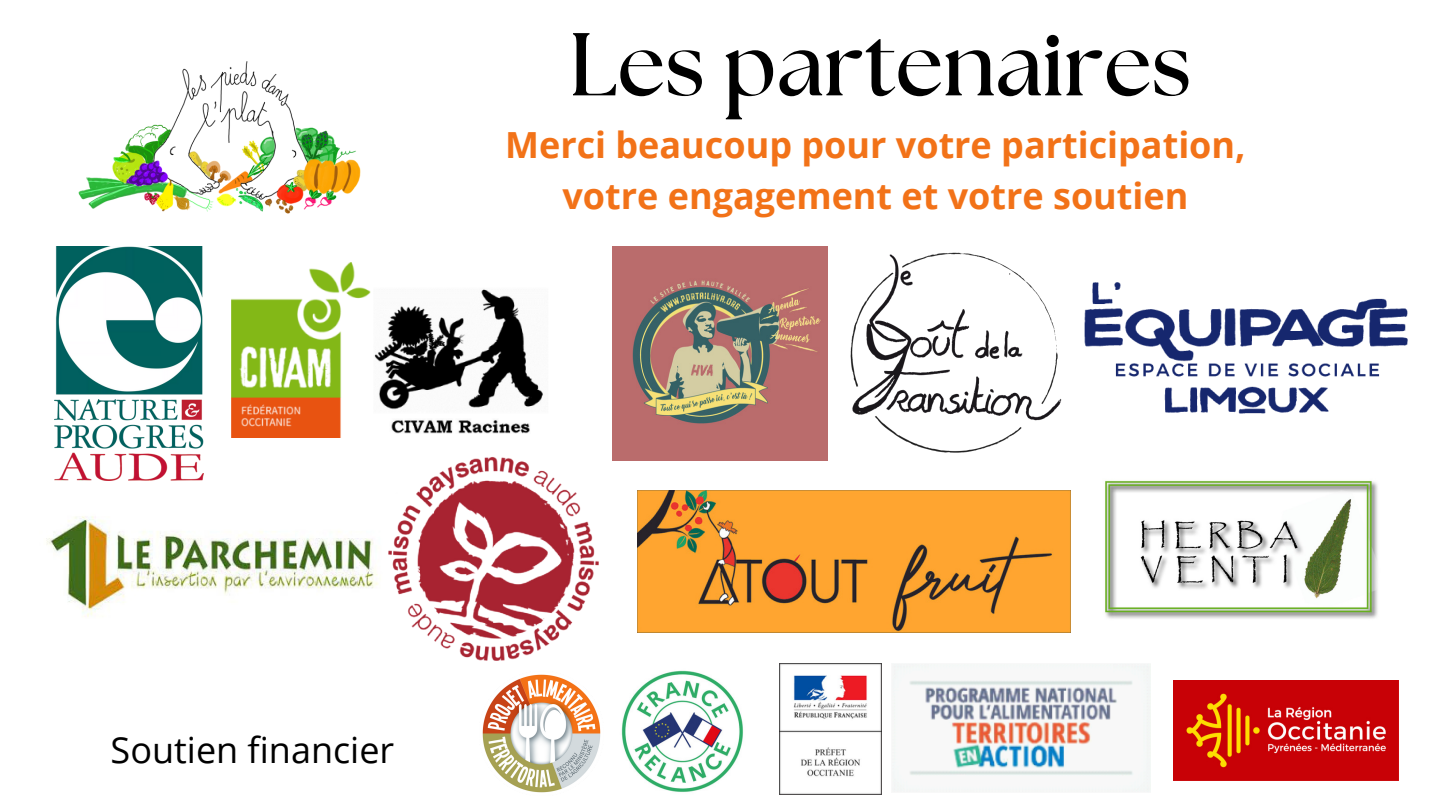
<style>
.page{position:relative;width:1440px;height:810px;background:#fff}
.page>*{position:absolute;margin:0;border:0;box-sizing:border-box;transform-origin:0 0}
.t1{font:700 88.9px "The Seasons";color:#000}
.t2{font:700 36px "Open Sans";color:#f27218}
.t3{font:36px "Open Sans";color:#000}
</style>
<div class="page">
<img style="left:78px;top:61px;width:283px;height:153px">
<img style="left:55px;top:246px;width:149px;height:234px">
<img style="left:231px;top:263px;width:312px;height:175px">
<img style="left:388px;top:457px;width:211px;height:204px">
<img style="left:637px;top:490px;width:434px;height:143px">
<img style="left:613px;top:246px;width:214px;height:215px">
<img style="left:850px;top:252px;width:212px;height:201px">
<img style="left:1174px;top:681px;width:225px;height:99px">
<img style="left:482px;top:674px;width:119px;height:119px">
<img style="left:1105px;top:480px;width:273px;height:139px">
<img style="left:46px;top:516px;width:332px;height:101px">
<img style="left:1085px;top:282px;width:323px;height:132px">
<img style="left:621px;top:670px;width:122px;height:122px">
<img style="left:892px;top:664px;width:259px;height:128px">
<img style="left:780px;top:664px;width:102px;height:130px">
<p class="t1" style="left:569px;top:24px;width:624px">Les partenaires</p>
<p class="t2" style="left:505px;top:120px;width:742px">Merci beaucoup pour votre participation,</p>
<p class="t2" style="left:562px;top:170px;width:628px">votre engagement et votre soutien</p>
<p class="t3" style="left:111px;top:724px;width:285px">Soutien financier</p>
</div>
